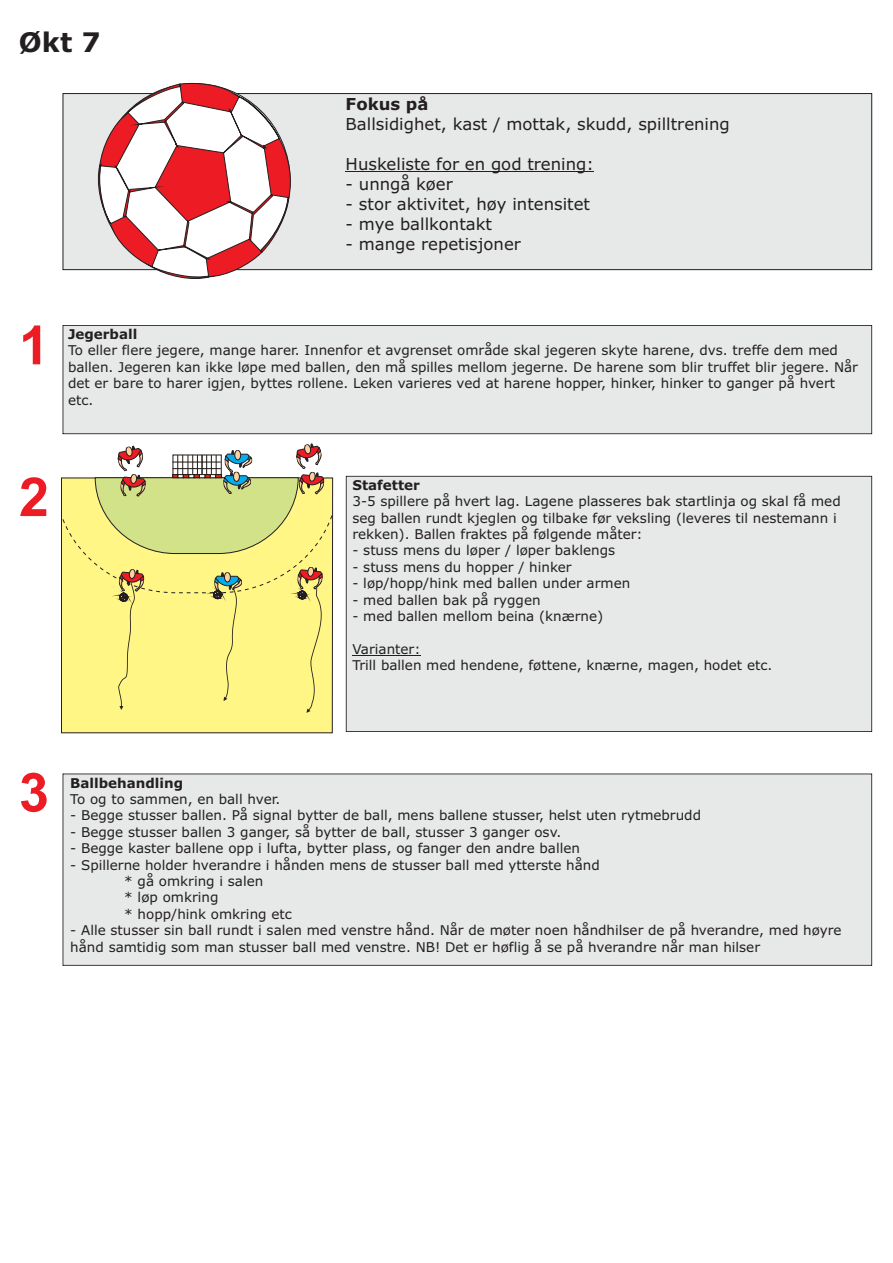
<style>
.page{position:relative;width:893px;height:1263px;background:#fff}
.page>*{position:absolute;margin:0;border:0;box-sizing:border-box;transform-origin:0 0}
.t1{font:700 54px "Arial";color:#ed1c24}
.t2{font:700 27px "Verdana";color:#231f20}
.t3{font:16.5px "Verdana";color:#231f20}
.t4{font:700 16.5px "Verdana";color:#231f20}
.t5{font:13.5px/16.4px "Verdana";color:#231f20}
.t6{font:700 13.5px "Verdana";color:#231f20}
</style>
<div class="page">
<div style="left:63px;top:325px;width:809px;height:109px;background:#e7e8e8"></div>
<div style="left:346px;top:476px;width:526px;height:256px;background:#e7e8e8"></div>
<hr style="left:352px;top:655px;width:68px;height:1px;background:#231f20">
<div style="left:61px;top:478px;width:272px;height:255px;background:#fff685"></div>
<svg style="left:61px;top:443px;width:272px;height:270px"></svg>
<div style="left:63px;top:773px;width:809px;height:193px;background:#e7e8e8"></div>
<div style="left:63px;top:93px;width:809px;height:177px;background:#e7e8e8;border:1px solid #231f20"></div>
<svg style="left:96px;top:82px;width:197px;height:197px"></svg>
<hr style="left:346px;top:172px;width:248px;height:1px;background:#231f20">
<h2 class="t2" style="left:19px;top:31px;width:83px">Økt 7</h2>
<p class="t4" style="left:346px;top:97px;width:84px">Fokus på</p>
<p class="t3" style="left:346px;top:117px;width:386px">Ballsidighet, kast / mottak, skudd, spilltrening</p>
<p class="t3" style="left:346px;top:157px;width:250px">Huskeliste for en god trening:</p>
<p class="t3" style="left:346px;top:177px;width:109px">- unngå køer</p>
<p class="t3" style="left:346px;top:198px;width:246px">- stor aktivitet, høy intensitet</p>
<p class="t3" style="left:346px;top:218px;width:148px">- mye ballkontakt</p>
<p class="t3" style="left:346px;top:238px;width:177px">- mange repetisjoner</p>
<h1 class="t1" style="left:19px;top:325px;width:32px">1</h1>
<p class="t6" style="left:68px;top:329px;width:71px">Jegerball</p>
<p class="t5" style="left:68px;top:343px;width:791px">To eller flere jegere, mange harer. Innenfor et avgrenset område skal jegeren skyte harene, dvs. treffe dem med ballen. Jegeren kan ikke løpe med ballen, den må spilles mellom jegerne. De harene som blir truffet blir jegere. Når det er bare to harer igjen, byttes rollene. Leken varieres ved at harene hopper, hinker, hinker to ganger på hvert etc.</p>
<h1 class="t1" style="left:19px;top:477px;width:32px">2</h1>
<p class="t6" style="left:352px;top:479px;width:69px">Stafetter</p>
<p class="t5" style="left:352px;top:494px;width:490px">3-5 spillere på hvert lag. Lagene plasseres bak startlinja og skal få med seg ballen rundt kjeglen og tilbake før veksling (leveres til nestemann i rekken). Ballen fraktes på følgende måter:</p>
<p class="t5" style="left:352px;top:543px;width:264px">- stuss mens du løper / løper baklengs</p>
<p class="t5" style="left:352px;top:560px;width:221px">- stuss mens du hopper / hinker</p>
<p class="t5" style="left:352px;top:576px;width:279px">- løp/hopp/hink med ballen under armen</p>
<p class="t5" style="left:352px;top:593px;width:190px">- med ballen bak på ryggen</p>
<p class="t5" style="left:352px;top:609px;width:252px">- med ballen mellom beina (knærne)</p>
<p class="t5" style="left:352px;top:642px;width:421px">Varianter:<br>Trill ballen med hendene, føttene, knærne, magen, hodet etc.</p>
<h1 class="t1" style="left:19px;top:772px;width:32px">3</h1>
<p class="t6" style="left:70px;top:777px;width:114px">Ballbehandling</p>
<p class="t5" style="left:70px;top:792px;width:212px">To og to sammen, en ball hver.</p>
<p class="t5" style="left:70px;top:808px;width:632px">- Begge stusser ballen. På signal bytter de ball, mens ballene stusser, helst uten rytmebrudd</p>
<p class="t5" style="left:70px;top:825px;width:492px">- Begge stusser ballen 3 ganger, så bytter de ball, stusser 3 ganger osv.</p>
<p class="t5" style="left:70px;top:841px;width:511px">- Begge kaster ballene opp i lufta, bytter plass, og fanger den andre ballen</p>
<p class="t5" style="left:124px;top:858px;width:477px;text-indent:-54px">- Spillerne holder hverandre i hånden mens de stusser ball med ytterste hånd * gå omkring i salen<br>* løp omkring<br>* hopp/hink omkring etc</p>
<p class="t5" style="left:70px;top:923px;width:773px">- Alle stusser sin ball rundt i salen med venstre hånd. Når de møter noen håndhilser de på hverandre, med høyre hånd samtidig som man stusser ball med venstre. NB! Det er høflig å se på hverandre når man hilser</p>
</div>
